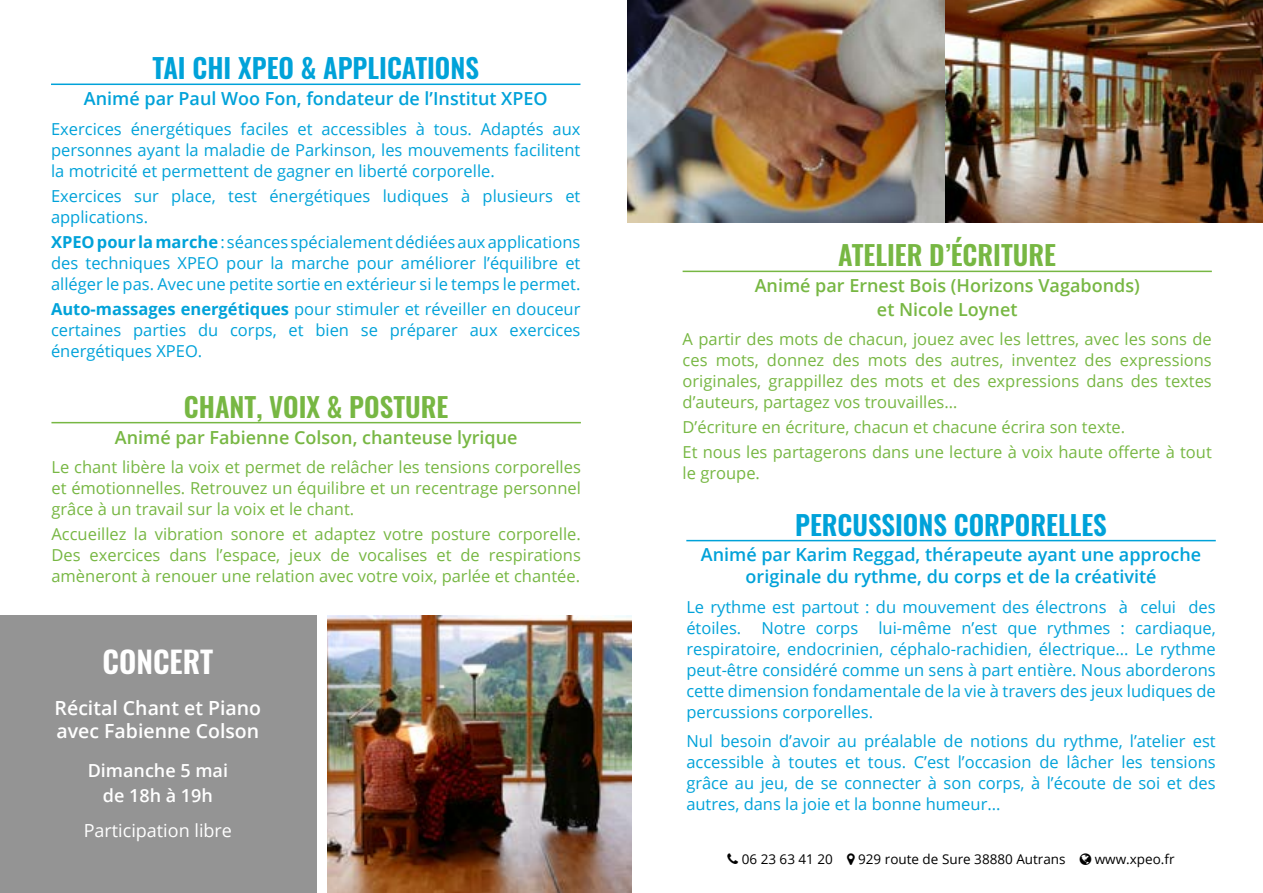
<style>
.page{position:relative;width:1263px;height:893px;background:#fff}
.page>*{position:absolute;margin:0;border:0;box-sizing:border-box;transform-origin:0 0}
.t1{font:600 30px "Oswald";color:#fff}
.t2{font:600 27px "Oswald";color:#00a2d9}
.t3{font:600 27px "Oswald";color:#77b743}
.t4{font:600 19.5px/23.4px "Open Sans";color:#fff}
.t5{font:600 18px/21.6px "Open Sans";color:#00a2d9;text-align:center}
.t6{font:600 18px/23.4px "Open Sans";color:#77b743;text-align:center}
.t7{font:600 18px/25.8px "Open Sans";color:#fff;text-align:center}
.t8{font:18px "Open Sans";color:#fff}
.t9{font:16.5px/21px "Open Sans";color:#00a2d9;text-align:justify}
.t10{font:16.5px/21px "Open Sans";color:#77b743;text-align:justify}
.t11{font:13.5px "Open Sans";color:#000}
.s1{font-weight:700}
</style>
<div class="page">
<hr style="left:51px;top:84px;width:529px;height:1px;background:#00a2d9">
<hr style="left:51px;top:422px;width:530px;height:1px;background:#77b743">
<hr style="left:683px;top:271px;width:529px;height:1px;background:#77b743">
<hr style="left:686px;top:540px;width:530px;height:1px;background:#00a2d9">
<img style="left:628px;top:0;width:635px;height:223px">
<img style="left:327px;top:615px;width:304px;height:278px">
<div style="left:0;top:615px;width:316px;height:278px;background:#949494"></div>
<h2 class="t2" style="left:152px;top:54px;width:328px">TAI CHI XPEO &amp; APPLICATIONS</h2>
<p class="t5" style="left:84px;top:87px;width:465px">Animé par Paul Woo Fon, fondateur de l’Institut XPEO</p>
<p class="t9" style="left:51px;top:118px;width:531px">Exercices énergétiques faciles et accessibles à tous. Adaptés aux personnes ayant la maladie de Parkinson, les mouvements facilitent la motricité et permettent de gagner en liberté corporelle.</p>
<p class="t9" style="left:51px;top:185px;width:531px">Exercices sur place, test énergétiques ludiques à plusieurs et applications.</p>
<p class="t9" style="left:51px;top:231px;width:531px"><span class="s1">XPEO pour la marche</span> : séances spécialement dédiées aux applications des techniques XPEO pour la marche pour améliorer l’équilibre et alléger le pas. Avec une petite sortie en extérieur si le temps le permet.</p>
<p class="t9" style="left:51px;top:298px;width:531px"><span class="s1">Auto-massages energétiques</span> pour stimuler et réveiller en douceur certaines parties du corps, et bien se préparer aux exercices énergétiques XPEO.</p>
<h2 class="t3" style="left:184px;top:393px;width:264px">CHANT, VOIX &amp; POSTURE</h2>
<p class="t6" style="left:115px;top:425px;width:404px">Animé par Fabienne Colson, chanteuse lyrique</p>
<p class="t10" style="left:51px;top:456px;width:531px">Le chant libère la voix et permet de relâcher les tensions corporelles et émotionnelles. Retrouvez un équilibre et un recentrage personnel grâce à un travail sur la voix et le chant.</p>
<p class="t10" style="left:51px;top:523px;width:531px">Accueillez la vibration sonore et adaptez votre posture corporelle.<br>Des exercices dans l’espace, jeux de vocalises et de respirations amèneront à renouer une relation avec votre voix, parlée et chantée.</p>
<h1 class="t1" style="left:103px;top:646px;width:111px">CONCERT</h1>
<p class="t4" style="left:55px;top:695px;width:208px">Récital Chant et Piano avec Fabienne Colson</p>
<p class="t7" style="left:88px;top:757px;width:142px">Dimanche 5 mai de 18h à 19h</p>
<p class="t8" style="left:84px;top:818px;width:150px">Participation libre</p>
<h2 class="t3" style="left:838px;top:241px;width:217px">ATELIER D’ÉCRITURE</h2>
<p class="t6" style="left:755px;top:274px;width:387px">Animé par Ernest Bois (Horizons Vagabonds) et Nicole Loynet</p>
<p class="t10" style="left:683px;top:328px;width:531px">A partir des mots de chacun, jouez avec les lettres, avec les sons de ces mots, donnez des mots des autres, inventez des expressions originales, grappillez des mots et des expressions dans des textes d’auteurs, partagez vos trouvailles…</p>
<p class="t10" style="left:683px;top:414px;width:531px;line-height:25.2px">D’écriture en écriture, chacun et chacune écrira son texte.<br>Et nous les partagerons dans une lecture à voix haute offerte à tout</p>
<p class="t10" style="left:683px;top:462px;width:79px">le groupe.</p>
<h2 class="t2" style="left:795px;top:510px;width:313px">PERCUSSIONS CORPORELLES</h2>
<p class="t5" style="left:701px;top:544px;width:502px">Animé par Karim Reggad, thérapeute ayant une approche originale du rythme, du corps et de la créativité</p>
<p class="t9" style="left:686px;top:596px;width:531px">Le rythme est partout : du mouvement des électrons à celui des étoiles. Notre corps lui-même n’est que rythmes : cardiaque, respiratoire, endocrinien, céphalo-rachidien, électrique... Le rythme peut-être considéré comme un sens à part entière. Nous aborderons cette dimension fondamentale de la vie à travers des jeux ludiques de percussions corporelles.</p>
<p class="t9" style="left:686px;top:730px;width:531px">Nul besoin d’avoir au préalable de notions du rythme, l’atelier est accessible à toutes et tous. C’est l’occasion de lâcher les tensions grâce au jeu, de se connecter à son corps, à l’écoute de soi et des autres, dans la joie et la bonne humeur...</p>
<p class="t11" style="left:742px;top:850px;width:93px">06 23 63 41 20</p>
<p class="t11" style="left:858px;top:850px;width:209px">929 route de Sure 38880 Autrans</p>
<p class="t11" style="left:1095px;top:850px;width:81px">www.xpeo.fr</p>
</div>
